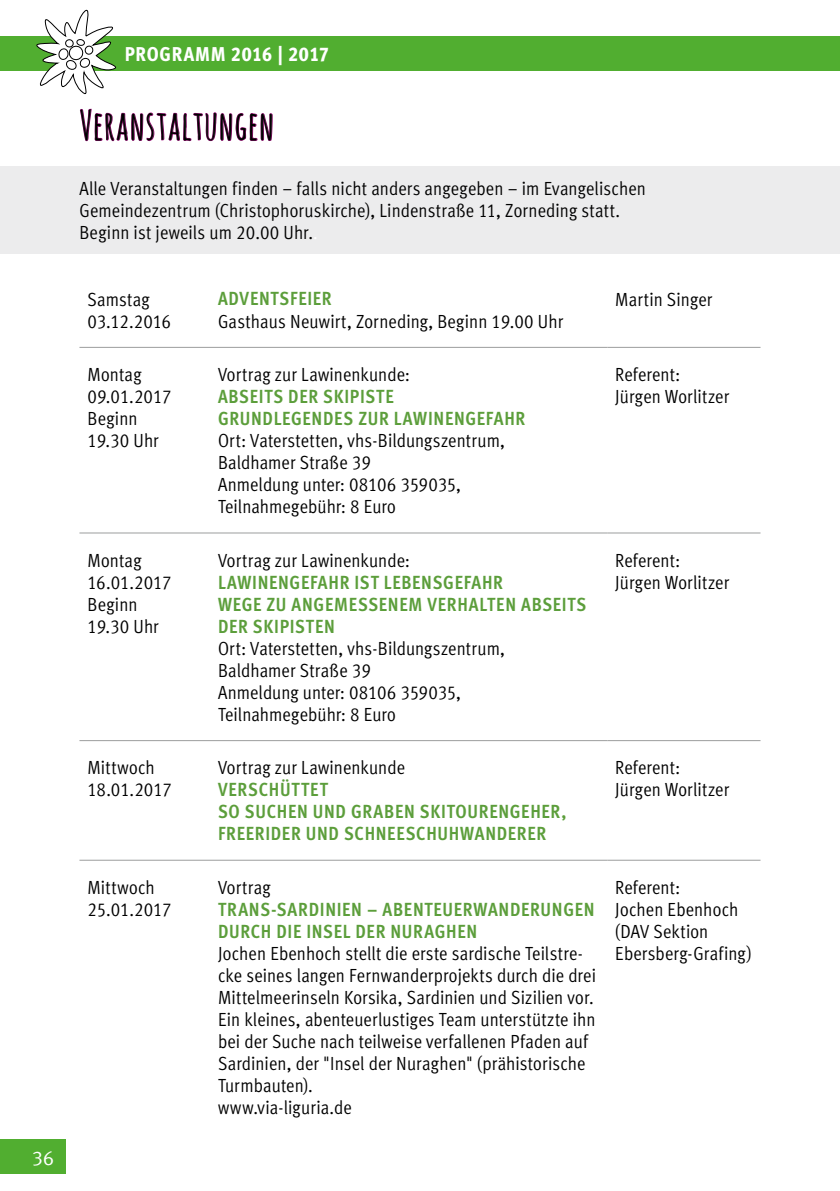
<style>
.page{position:relative;width:840px;height:1191px;background:#fff}
.page>*{position:absolute;margin:0;border:0;box-sizing:border-box;transform-origin:0 0}
.t1{font:700 40px "Amatic SC";letter-spacing:.02em;color:#000}
.t2{font:20px "Meta Cond Extra Bold LF";letter-spacing:.03em;color:#fff}
.t3{font:20px "Meta Caps";color:#fff}
.t4{font:19px/22px "Meta Cond Normal LF";letter-spacing:.005em;color:#000}
.t5{font:19px/22px "Meta Cond Bold LF";letter-spacing:.035em;color:#5c9e3b}
.s1{color:#fff}
</style>
<div class="page">
<div style="left:0;top:1140px;width:65px;height:34px;background:#51ae30"></div>
<div style="left:0;top:37px;width:839px;height:34px;background:#51ae30"></div>
<svg style="left:80px;top:109px;width:192px;height:33px"></svg>
<div style="left:0;top:166px;width:839px;height:88px;background:#ececed"></div>
<hr style="left:79px;top:347px;width:131px;height:1px;background:#9c9d9d">
<hr style="left:210px;top:347px;width:397px;height:1px;background:#9c9d9d">
<hr style="left:607px;top:347px;width:153px;height:1px;background:#9c9d9d">
<hr style="left:79px;top:532px;width:131px;height:1px;background:#9c9d9d">
<hr style="left:210px;top:532px;width:397px;height:1px;background:#9c9d9d">
<hr style="left:607px;top:532px;width:153px;height:1px;background:#9c9d9d">
<hr style="left:79px;top:740px;width:131px;height:1px;background:#9c9d9d">
<hr style="left:210px;top:740px;width:397px;height:1px;background:#9c9d9d">
<hr style="left:607px;top:740px;width:153px;height:1px;background:#9c9d9d">
<hr style="left:79px;top:859px;width:131px;height:1px;background:#9c9d9d">
<hr style="left:210px;top:859px;width:397px;height:1px;background:#9c9d9d">
<hr style="left:607px;top:859px;width:153px;height:1px;background:#9c9d9d">
<svg style="left:34px;top:9px;width:87px;height:86px"></svg>
<p class="t3" style="left:32px;top:1146px;width:23px">36</p>
<p class="t2" style="left:125px;top:42px;width:205px">PROGRAMM 2016 | 2017</p>
<h1 class="t1" style="left:79px;top:97px;width:196px">Veranstaltungen</h1>
<p class="t4" style="left:79px;top:177px;width:567px">Alle Veranstaltungen finden – falls nicht anders angegeben – im Evangelischen<br>Gemeindezentrum (Christophoruskirche), Lindenstraße 11, Zorneding statt.<br>Beginn ist jeweils um 20.00 Uhr.<span class="s1">.</span></p>
<p class="t4" style="left:87px;top:288px;width:85px">Samstag<br>03.12.2016</p>
<p class="t5" style="left:218px;top:288px;width:115px">ADVENTSFEIER</p>
<p class="t4" style="left:218px;top:310px;width:346px">Gasthaus Neuwirt, Zorneding, Beginn 19.00 Uhr</p>
<p class="t4" style="left:87px;top:363px;width:85px">Montag<br>09.01.2017<br>Beginn<br>19.30 Uhr</p>
<p class="t4" style="left:218px;top:363px;width:193px">Vortrag zur Lawinenkunde:</p>
<p class="t5" style="left:218px;top:385px;width:309px">ABSEITS DER SKIPISTE<br>GRUNDLEGENDES ZUR LAWINENGEFAHR</p>
<p class="t4" style="left:218px;top:429px;width:288px">Ort: Vaterstetten, vhs-Bildungszentrum,<br>Baldhamer Straße 39<br>Anmeldung unter: 08106 359035,<br>Teilnahmegebühr: 8 Euro</p>
<p class="t4" style="left:87px;top:549px;width:85px">Montag<br>16.01.2017<br>Beginn<br>19.30 Uhr</p>
<p class="t4" style="left:218px;top:549px;width:193px">Vortrag zur Lawinenkunde:</p>
<p class="t5" style="left:218px;top:571px;width:369px">LAWINENGEFAHR IST LEBENSGEFAHR<br>WEGE ZU ANGEMESSENEM VERHALTEN ABSEITS<br>DER SKIPISTEN</p>
<p class="t4" style="left:218px;top:637px;width:288px">Ort: Vaterstetten, vhs-Bildungszentrum,<br>Baldhamer Straße 39<br>Anmeldung unter: 08106 359035,<br>Teilnahmegebühr: 8 Euro</p>
<p class="t4" style="left:87px;top:756px;width:86px">Mittwoch<br>18.01.2017</p>
<p class="t4" style="left:218px;top:756px;width:188px">Vortrag zur Lawinenkunde</p>
<p class="t5" style="left:218px;top:778px;width:350px">VERSCHÜTTET<br>SO SUCHEN UND GRABEN SKITOURENGEHER,<br>FREERIDER UND SCHNEESCHUHWANDERER</p>
<p class="t4" style="left:87px;top:876px;width:85px">Mittwoch<br>25.01.2017</p>
<p class="t4" style="left:218px;top:876px;width:54px">Vortrag</p>
<p class="t5" style="left:218px;top:898px;width:378px">TRANS-SARDINIEN – ABENTEUERWANDERUNGEN<br>DURCH DIE INSEL DER NURAGHEN</p>
<p class="t4" style="left:218px;top:942px;width:379px">Jochen Ebenhoch stellt die erste sardische Teilstre&shy;cke seines langen Fernwanderprojekts durch die drei Mittelmeerinseln Korsika, Sardinien und Sizilien vor.<br>Ein kleines, abenteuerlustiges Team unterstützte ihn bei der Suche nach teilweise verfallenen Pfaden auf Sardinien, der "Insel der Nuraghen" (prähistorische Turmbauten).<br>www.via-liguria.de</p>
<p class="t4" style="left:615px;top:288px;width:99px">Martin Singer</p>
<p class="t4" style="left:615px;top:363px;width:115px">Referent:<br>Jürgen Worlitzer</p>
<p class="t4" style="left:615px;top:549px;width:115px">Referent:<br>Jürgen Worlitzer</p>
<p class="t4" style="left:615px;top:756px;width:115px">Referent:<br>Jürgen Worlitzer</p>
<p class="t4" style="left:615px;top:876px;width:138px">Referent:<br>Jochen Ebenhoch (DAV Sektion<br>Ebersberg-Grafing)</p>
</div>
